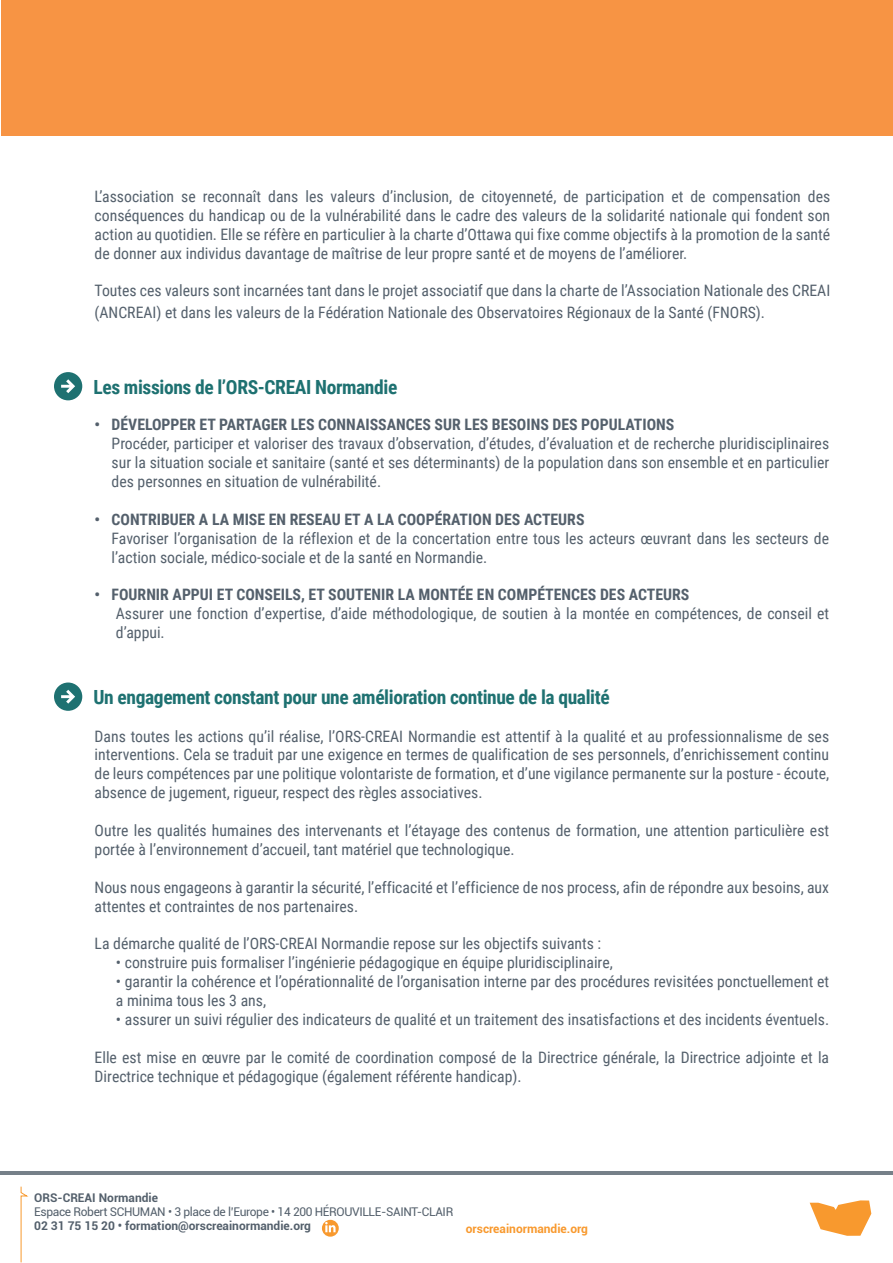
<style>
.page{position:relative;width:893px;height:1263px;background:#fff}
.page>*{position:absolute;margin:0;border:0;box-sizing:border-box;transform-origin:0 0}
.t1{font:700 19.5px "Roboto Condensed";letter-spacing:-.02em;color:#1e7171}
.t2{font:15.75px/18.9px "Roboto Condensed";color:#54606c}
.t3{font:700 15.75px "Roboto Condensed";color:#54606c}
.t4{font:12px "Roboto";letter-spacing:-.03em;color:#54606c}
.t5{font:700 12px "Roboto";color:#54606c}
.t6{font:700 12px "Roboto";color:#f8992e}
</style>
<div class="page">
<div style="left:1px;top:0;width:892px;height:135px;background:#f79444"></div>
<hr style="left:0;top:1171px;width:893px;height:4px;background:#768089">
<svg style="left:54px;top:372px;width:28px;height:28px"></svg>
<svg style="left:54px;top:682px;width:28px;height:29px"></svg>
<svg style="left:810px;top:1200px;width:61px;height:36px"></svg>
<svg style="left:20px;top:1186px;width:9px;height:77px"></svg>
<svg style="left:322px;top:1220px;width:17px;height:17px"></svg>
<p class="t2" style="left:95px;top:186px;width:737px;text-align:justify">L’association se reconnaît dans les valeurs d’inclusion, de citoyenneté, de participation et de compensation des conséquences du handicap ou de la vulnérabilité dans le cadre des valeurs de la solidarité nationale qui fondent son action au quotidien. Elle se réfère en particulier à la charte d’Ottawa qui fixe comme objectifs à la promotion de la santé de donner aux individus davantage de maîtrise de leur propre santé et de moyens de l’améliorer.</p>
<p class="t2" style="left:95px;top:279px;width:737px;line-height:21.6px">Toutes ces valeurs sont incarnées tant dans le projet associatif que dans la charte de l’Association Nationale des CREAI (ANCREAI) et dans les valeurs de la Fédération Nationale des Observatoires Régionaux de la Santé (FNORS).</p>
<p class="t1" style="left:94px;top:373px;width:305px">Les missions de l’ORS-CREAI Normandie</p>
<p class="t3" style="left:95px;top:414px;width:581px">• DÉVELOPPER ET PARTAGER LES CONNAISSANCES SUR LES BESOINS DES POPULATIONS</p>
<p class="t2" style="left:112px;top:434px;width:719px;text-align:justify">Procéder, participer et valoriser des travaux d’observation, d’études, d’évaluation et de recherche pluridisciplinaires sur la situation sociale et sanitaire (santé et ses déterminants) de la population dans son ensemble et en particulier des personnes en situation de vulnérabilité.</p>
<p class="t3" style="left:95px;top:508px;width:491px">• CONTRIBUER A LA MISE EN RESEAU ET A LA COOPÉRATION DES ACTEURS</p>
<p class="t2" style="left:112px;top:528px;width:719px">Favoriser l’organisation de la réflexion et de la concertation entre tous les acteurs œuvrant dans les secteurs de l’action sociale, médico-sociale et de la santé en Normandie.</p>
<p class="t3" style="left:95px;top:584px;width:596px">• FOURNIR APPUI ET CONSEILS, ET SOUTENIR LA MONTÉE EN COMPÉTENCES DES ACTEURS</p>
<p class="t2" style="left:116px;top:604px;width:715px">Assurer une fonction d’expertise, d’aide méthodologique, de soutien à la montée en compétences, de conseil et d’appui.</p>
<p class="t1" style="left:94px;top:683px;width:518px">Un engagement constant pour une amélioration continue de la qualité</p>
<p class="t2" style="left:95px;top:726px;width:736px;text-align:justify">Dans toutes les actions qu’il réalise, l’ORS-CREAI Normandie est attentif à la qualité et au professionnalisme de ses interventions. Cela se traduit par une exigence en termes de qualification de ses personnels, d’enrichissement continu de leurs compétences par une politique volontariste de formation, et d’une vigilance permanente sur la posture - écoute, absence de jugement, rigueur, respect des règles associatives.</p>
<p class="t2" style="left:95px;top:820px;width:736px">Outre les qualités humaines des intervenants et l’étayage des contenus de formation, une attention particulière est portée à l’environnement d’accueil, tant matériel que technologique.</p>
<p class="t2" style="left:95px;top:877px;width:736px">Nous nous engageons à garantir la sécurité, l’efficacité et l’efficience de nos process, afin de répondre aux besoins, aux attentes et contraintes de nos partenaires.</p>
<p class="t2" style="left:95px;top:934px;width:508px">La démarche qualité de l’ORS-CREAI Normandie repose sur les objectifs suivants :</p>
<p class="t2" style="left:116px;top:953px;width:498px">• construire puis formaliser l’ingénierie pédagogique en équipe pluridisciplinaire,</p>
<p class="t2" style="left:116px;top:972px;width:715px">• garantir la cohérence et l’opérationnalité de l’organisation interne par des procédures revisitées ponctuellement et a minima tous les 3 ans,</p>
<p class="t2" style="left:116px;top:1009px;width:715px">• assurer un suivi régulier des indicateurs de qualité et un traitement des insatisfactions et des incidents éventuels.</p>
<p class="t2" style="left:95px;top:1047px;width:736px">Elle est mise en œuvre par le comité de coordination composé de la Directrice générale, la Directrice adjointe et la<br>Directrice technique et pédagogique (également référente handicap).</p>
<p class="t5" style="left:34px;top:1189px;width:125px">ORS-CREAI Normandie</p>
<p class="t4" style="left:34px;top:1203px;width:421px">Espace Robert SCHUMAN • 3 place de l’Europe • 14 200 HÉROUVILLE-SAINT-CLAIR</p>
<p class="t5" style="left:34px;top:1218px;width:278px">02 31 75 15 20 • formation@orscreainormandie.org</p>
<p class="t6" style="left:466px;top:1220px;width:124px">orscreainormandie.org</p>
</div>
